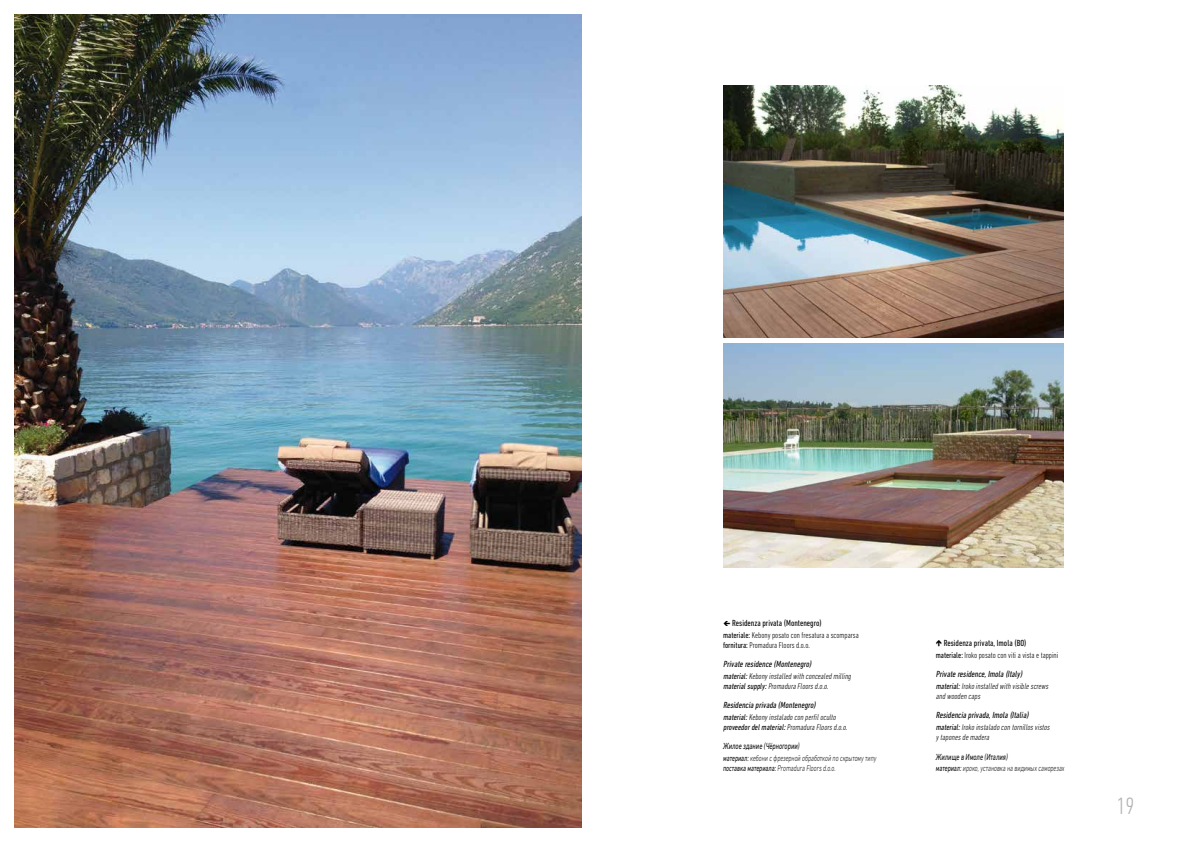
<style>
.page{position:relative;width:1191px;height:842px;background:#fff}
.page>*{position:absolute;margin:0;border:0;box-sizing:border-box;transform-origin:0 0}
.t1{font:300 condensed 24px "DIN Next LT Pro";color:#b3b2b2}
.t2{font:italic condensed 9px "DIN Next LT Pro";color:#000}
.t3{font:condensed 9px "DIN Next LT Pro";color:#000}
.t4{font:italic 9px "DIN Next CYR";color:#000;scale:.7 1}
.t5{font:italic 300 condensed 8.5px/10.2px "DIN Next LT Pro";color:#000}
.t6{font:italic 300 8.5px/10.2px "DIN Next CYR";color:#000;scale:.7 1}
.t7{font:300 condensed 8.5px/10.2px "DIN Next LT Pro";color:#000}
.s1{font-weight:400}
</style>
<div class="page">
<img style="left:14px;top:14px;width:567px;height:814px">
<img style="left:723px;top:343px;width:340px;height:224px">
<img style="left:723px;top:85px;width:340px;height:252px">
<p class="t3" style="left:732px;top:618px;width:91px">Residenza privata (Montenegro)</p>
<p class="t7" style="left:723px;top:629px;width:137px"><span class="s1">materiale:</span> Kebony posato con fresatura a scomparsa <span class="s1">fornitura:</span> Promadura Floors d.o.o.</p>
<p class="t2" style="left:723px;top:659px;width:92px">Private residence (Montenegro)</p>
<p class="t5" style="left:723px;top:671px;width:131px"><span class="s1">material:</span>Kebonyinstalled with concealed milling <span class="s1">materialsupply:</span>PromaduraFloorsd.o.o.</p>
<p class="t2" style="left:723px;top:700px;width:96px">Residencia privada (Montenegro)</p>
<p class="t5" style="left:723px;top:712px;width:127px"><span class="s1">material:</span>Kebonyinstaladocon perfiloculto <span class="s1">proveedordelmaterial:</span>PromaduraFloorsd.o.o.</p>
<p class="t4" style="left:723px;top:741px;width:111px">Жилое здание (Чёрногории)</p>
<p class="t6" style="left:723px;top:753px;width:221px"><span class="s1">материал:</span> кебони с фрезерной обработкой по скрытому типу <span class="s1">поставка материала:</span> Promadura Floors d.o.o.</p>
<p class="t3" style="left:943px;top:638px;width:84px">Residenza privata, Imola (BO)</p>
<p class="t7" style="left:935px;top:650px;width:124px"><span class="s1">materiale:</span> Iroko posato con viti a vista e tappini</p>
<p class="t2" style="left:935px;top:669px;width:90px">Private residence,Imola (Italy)</p>
<p class="t5" style="left:935px;top:681px;width:116px"><span class="s1">material:</span>Irokoinstalled with visiblescrews and wooden caps</p>
<p class="t2" style="left:935px;top:710px;width:96px">Residencia privada,Imola (Italia)</p>
<p class="t5" style="left:935px;top:722px;width:117px"><span class="s1">material:</span>Irokoinstaladocon tornillosvistos ytaponesdemadera</p>
<p class="t4" style="left:935px;top:751px;width:104px">Жилище в Имоле (Италия)</p>
<p class="t6" style="left:935px;top:763px;width:185px"><span class="s1">материал:</span> ироко, установка на видимых саморезах</p>
<h1 class="t1" style="left:1116px;top:792px;width:19px">19</h1>
</div>
